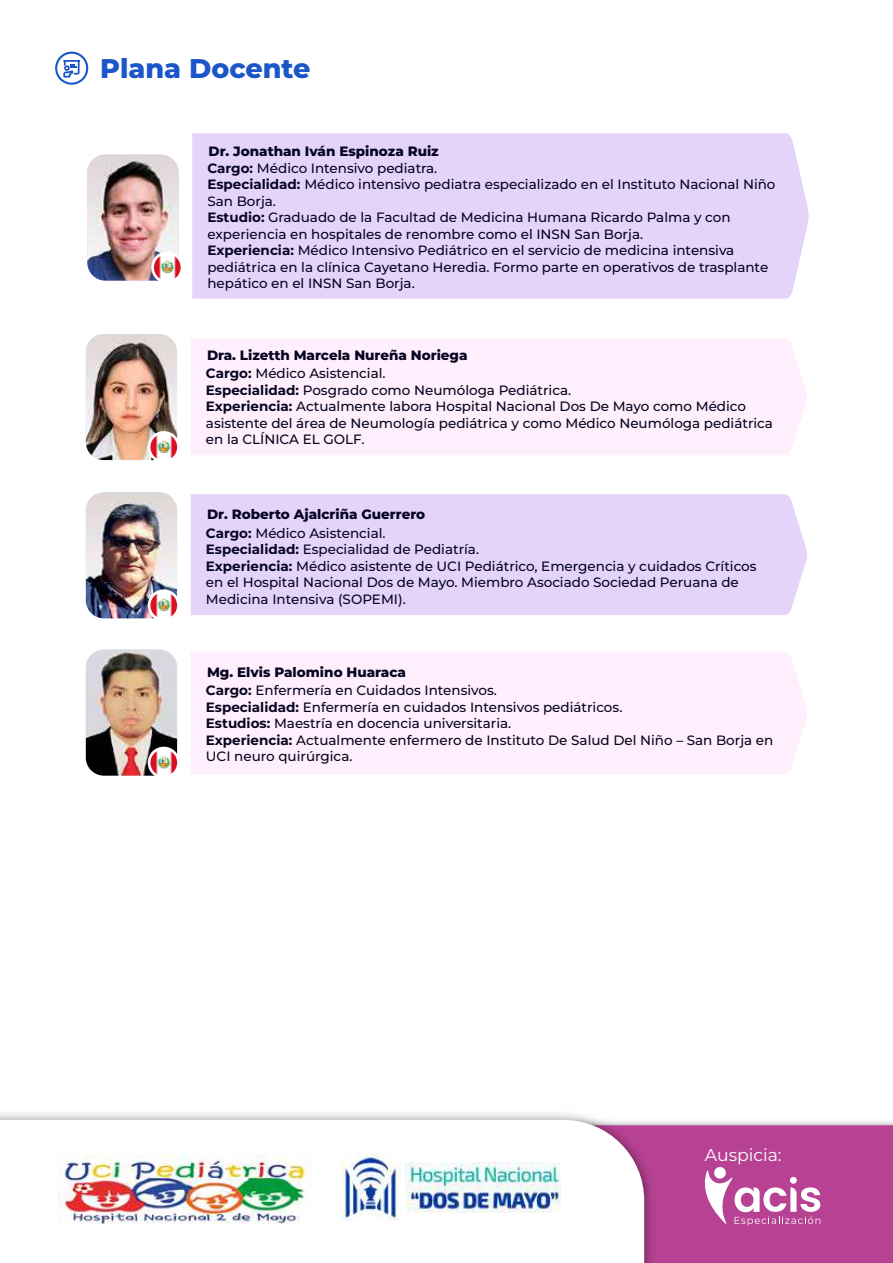
<style>
.page{position:relative;width:893px;height:1263px;background:#fff}
.page>*{position:absolute;margin:0;border:0;box-sizing:border-box;transform-origin:0 0}
.t1{font:800 27px "Montserrat";color:#1b56c9}
.t2{font:17.25px "Montserrat";color:#fff}
.t3{font:500 13.5px/16.5px "Montserrat";color:#050521}
.t4{font:800 13.5px "Montserrat";color:#050521}
.s1{font-weight:700}
</style>
<div class="page">
<svg style="left:55px;top:52px;width:33px;height:33px"></svg>
<div style="left:191px;top:338px;width:616px;height:117px;background:#ffeefb"></div>
<img style="left:86px;top:334px;width:91px;height:126px">
<div style="left:148px;top:431px;width:32px;height:32px;background:#fff;border-radius:50%"></div>
<img style="left:150px;top:434px;width:27px;height:26px;border-radius:13px">
<div style="left:191px;top:494px;width:616px;height:121px;background:#e5d4f9"></div>
<img style="left:86px;top:492px;width:91px;height:126px">
<svg style="left:148px;top:589px;width:32px;height:32px"></svg>
<img style="left:150px;top:592px;width:27px;height:27px;border-radius:13px">
<div style="left:191px;top:652px;width:616px;height:122px;background:#ffeefb"></div>
<img style="left:86px;top:650px;width:91px;height:126px">
<svg style="left:148px;top:747px;width:32px;height:32px"></svg>
<img style="left:150px;top:749px;width:27px;height:27px;border-radius:13px">
<div style="left:192px;top:133px;width:617px;height:166px;background:#e5d4f9"></div>
<img style="left:87px;top:155px;width:92px;height:126px">
<svg style="left:151px;top:251px;width:32px;height:32px"></svg>
<img style="left:154px;top:254px;width:27px;height:27px;border-radius:13px">
<div style="left:662px;top:1125px;width:231px;height:138px;background:#b74293"></div>
<svg style="left:701px;top:1167px;width:119px;height:59px"></svg>
<img style="left:0;top:1113px;width:662px;height:150px">
<svg style="left:0;top:1120px;width:644px;height:143px"></svg>
<img style="left:59px;top:1155px;width:253px;height:71px">
<img style="left:342px;top:1155px;width:59px;height:65px">
<img style="left:406px;top:1163px;width:158px;height:49px">
<h1 class="t1" style="left:100px;top:48px;width:212px">Plana Docente</h1>
<p class="t4" style="left:209px;top:141px;width:232px">Dr. Jonathan Iván Espinoza Ruiz</p>
<p class="t3" style="left:207px;top:159px;width:570px"><span class="s1">Cargo:</span> Médico Intensivo pediatra.<br><span class="s1">Especialidad:</span> Médico intensivo pediatra especializado en el Instituto Nacional Niño San Borja.<br><span class="s1">Estudio:</span> Graduado de la Facultad de Medicina Humana Ricardo Palma y con experiencia en hospitales de renombre como el INSN San Borja.<br><span class="s1">Experiencia:</span> Médico Intensivo Pediátrico en el servicio de medicina intensiva pediátrica en la clínica Cayetano Heredia. Formo parte en operativos de trasplante hepático en el INSN San Borja.</p>
<p class="t4" style="left:207px;top:345px;width:262px">Dra. Lizetth Marcela Nureña Noriega</p>
<p class="t3" style="left:206px;top:364px;width:569px"><span class="s1">Cargo:</span> Médico Asistencial.<br><span class="s1">Especialidad:</span> Posgrado como Neumóloga Pediátrica.<br><span class="s1">Experiencia:</span> Actualmente labora Hospital Nacional Dos De Mayo como Médico asistente del área de Neumología pediátrica y como Médico Neumóloga pediátrica en la CLÍNICA EL GOLF.</p>
<p class="t4" style="left:207px;top:505px;width:220px">Dr. Roberto Ajalcriña Guerrero</p>
<p class="t3" style="left:206px;top:524px;width:552px"><span class="s1">Cargo:</span> Médico Asistencial.<br><span class="s1">Especialidad:</span> Especialidad de Pediatría.<br><span class="s1">Experiencia:</span> Médico asistente de UCI Pediátrico, Emergencia y cuidados Críticos en el Hospital Nacional Dos de Mayo. Miembro Asociado Sociedad Peruana de Medicina Intensiva (SOPEMI).</p>
<p class="t4" style="left:207px;top:662px;width:200px">Mg. Elvis Palomino Huaraca</p>
<p class="t3" style="left:206px;top:682px;width:569px"><span class="s1">Cargo:</span> Enfermería en Cuidados Intensivos.<br><span class="s1">Especialidad:</span> Enfermería en cuidados Intensivos pediátricos.<br><span class="s1">Estudios:</span> Maestría en docencia universitaria.<br><span class="s1">Experiencia:</span> Actualmente enfermero de Instituto De Salud Del Niño – San Borja en UCI neuro quirúrgica.</p>
<p class="t2" style="left:705px;top:1143px;width:78px">Auspicia:</p>
</div>
